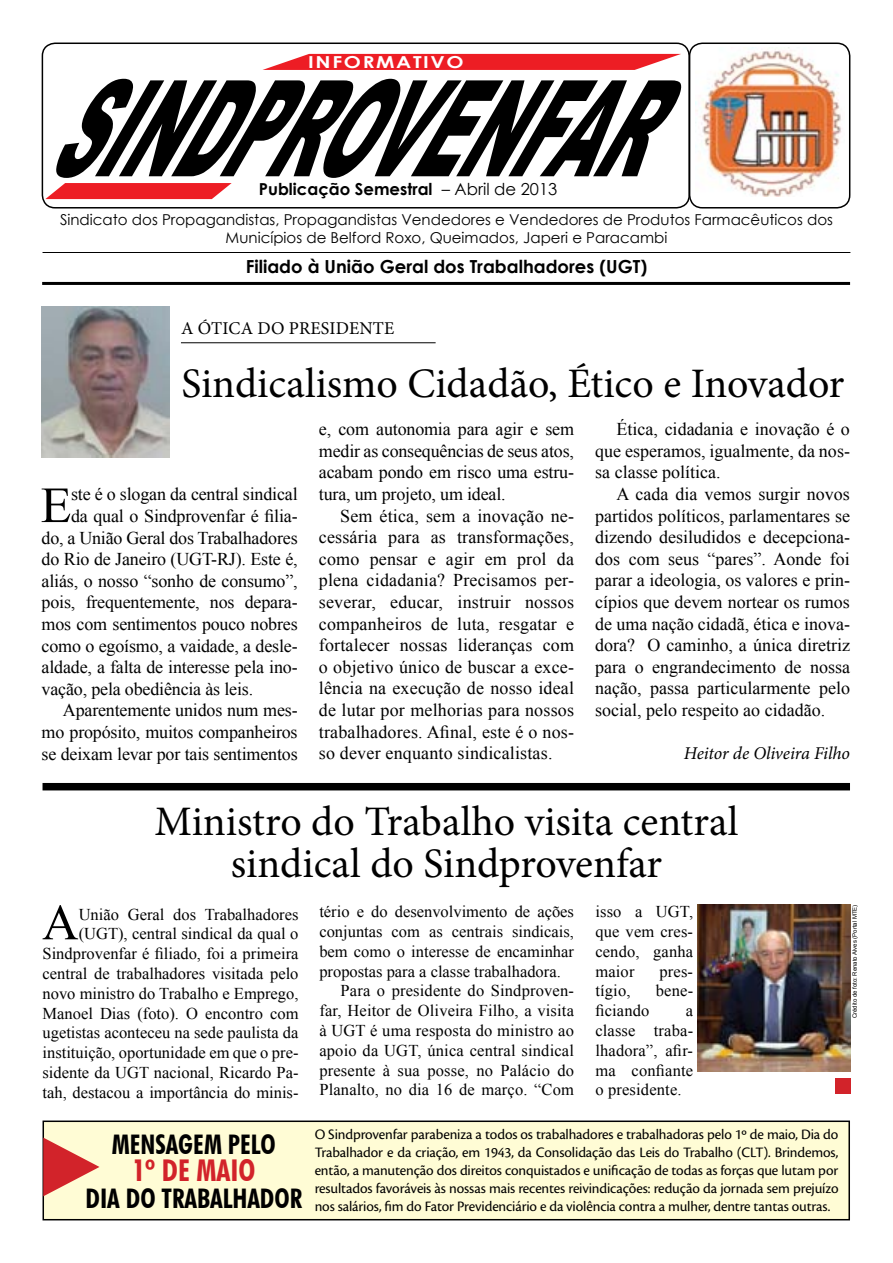
<style>
.page{position:relative;width:893px;height:1263px;background:#fff}
.page>*{position:absolute;margin:0;border:0;box-sizing:border-box;transform-origin:0 0}
.t1{font:italic 900 133.95px "Arial";color:#000;scale:.47 1}
.t2{font:50.55px "Times New Roman";color:#000}
.t3{font:42px/42px "Minion Pro";color:#000;text-align:center}
.t4{font:700 condensed 30px "Futura BT";color:#d2232a}
.t5{font:700 condensed 27px "Futura BT";color:#000}
.t6{font:18px/21.6px "Times New Roman";letter-spacing:-.01em;color:#000;text-align:justify}
.t7{font:700 18px "Century Gothic";color:#000}
.t8{font:italic 18px "Minion Pro";letter-spacing:-.01em;color:#000}
.t9{font:18px "Minion Pro";letter-spacing:.01em;color:#000}
.t10{font:16.5px/19.8px "Times New Roman";color:#000;text-align:justify}
.t11{font:700 16.5px "Century Gothic";color:#000}
.t12{font:700 16.5px "Century Gothic";letter-spacing:.08em;color:#fff;scale:1.24 1}
.t13{font:15px/18px "Cronos Pro";letter-spacing:-.01em;color:#000;text-align:justify}
.t14{font:15px/18px "Century Gothic";color:#000;text-align:center}
.t15{font:6px "Arial";color:#000}
.s1{font-weight:400}
</style>
<div class="page">
<div style="left:43px;top:1121px;width:806px;height:99px;background:#fffcd5"></div>
<div style="left:43px;top:1120px;width:807px;height:100px;border:2px solid #000"></div>
<svg style="left:43px;top:1137px;width:56px;height:59px"></svg>
<svg style="left:262px;top:54px;width:419px;height:16px;background:#ef363d"></svg>
<svg style="left:45px;top:183px;width:187px;height:16px;background:#ee363c"></svg>
<img style="left:695px;top:48px;width:147px;height:149px">
<hr style="left:42px;top:282px;width:808px;height:3px;background:#000">
<hr style="left:43px;top:252px;width:807px;height:1px;background:#000">
<div style="left:42px;top:43px;width:648px;height:165px;border:2px solid #000;border-radius:13px"></div>
<div style="left:689px;top:43px;width:161px;height:165px;border:2px solid #000;border-radius:13px"></div>
<hr style="left:181px;top:342px;width:255px;height:1px;background:#000">
<img style="left:42px;top:307px;width:127px;height:150px">
<div style="left:43px;top:783px;width:807px;height:7px;background:#000"></div>
<div style="left:835px;top:1078px;width:15px;height:16px;background:#d2232a"></div>
<img style="left:697px;top:905px;width:153px;height:166px">
<p class="t12" style="left:308px;top:50px;width:127px">INFORMATIVO</p>
<h1 class="t1" style="left:45px;top:31px;width:1491px">SINDPROVENFAR</h1>
<p class="t11" style="left:259px;top:177px;width:300px">Publicação Semestral <span class="s1">– Abril de 2013</span></p>
<p class="t14" style="left:60px;top:211px;width:774px">Sindicato dos Propagandistas, Propagandistas Vendedores e Vendedores de Produtos Farmacêuticos dos<br>Municípios de Belford Roxo, Queimados, Japeri e Paracambi</p>
<p class="t7" style="left:246px;top:253px;width:403px">Filiado à União Geral dos Trabalhadores (UGT)</p>
<p class="t9" style="left:181px;top:316px;width:215px">A ótica do presidente</p>
<h3 class="t3" style="left:181px;top:363px;width:665px">Sindicalismo Cidadão, Ético e Inovador</h3>
<h2 class="t2" style="left:41px;top:471px;width:32px">E</h2>
<p class="t6" style="left:71px;top:483px;width:228px">ste é o slogan da central sindical</p>
<p class="t6" style="left:71px;top:505px;width:228px">da qual o Sindprovenfar é filia-</p>
<p class="t6" style="left:42px;top:526px;width:258px">do, a União Geral dos Trabalhadores</p>
<p class="t6" style="left:42px;top:548px;width:258px">do Rio de Janeiro (UGT-RJ). Este é,</p>
<p class="t6" style="left:42px;top:570px;width:258px">aliás, o nosso “sonho de consumo”,</p>
<p class="t6" style="left:42px;top:591px;width:258px">pois, frequentemente, nos depara-</p>
<p class="t6" style="left:42px;top:613px;width:258px">mos com sentimentos pouco nobres</p>
<p class="t6" style="left:42px;top:634px;width:258px">como o egoísmo, a vaidade, a desle-</p>
<p class="t6" style="left:42px;top:656px;width:258px">aldade, a falta de interesse pela ino-</p>
<p class="t6" style="left:42px;top:678px;width:213px">vação, pela obediência às leis.</p>
<p class="t6" style="left:63px;top:699px;width:236px">Aparentemente unidos num mes-</p>
<p class="t6" style="left:42px;top:721px;width:257px">mo propósito, muitos companheiros</p>
<p class="t6" style="left:42px;top:742px;width:258px">se deixam levar por tais sentimentos</p>
<p class="t6" style="left:319px;top:418px;width:257px">e, com autonomia para agir e sem medir as consequências de seus atos, acabam pondo em risco uma estru&shy;tura, um projeto, um ideal.</p>
<p class="t6" style="left:319px;top:504px;width:257px;text-indent:21px">Sem ética, sem a inovação ne&shy;cessária para as transformações, como pensar e agir em prol da plena cidadania? Precisamos per&shy;severar, educar, instruir nossos companheiros de luta, resgatar e fortalecer nossas lideranças com o objetivo único de buscar a exce&shy;lência na execução de nosso ideal de lutar por melhorias para nossos trabalhadores. Afinal, este é o nos&shy;so dever enquanto sindicalistas.</p>
<p class="t6" style="left:595px;top:418px;width:256px;text-indent:21px">Ética, cidadania e inovação é o que esperamos, igualmente, da nos&shy;sa classe política.</p>
<p class="t6" style="left:595px;top:483px;width:256px;text-indent:21px">A cada dia vemos surgir novos partidos políticos, parlamentares se dizendo desiludidos e decepciona&shy;dos com seus “pares”. Aonde foi parar a ideologia, os valores e prin&shy;cípios que devem nortear os rumos de uma nação cidadã, ética e inova&shy;dora? O caminho, a única diretriz para o engrandecimento de nossa nação, passa particularmente pelo social, pelo respeito ao cidadão.</p>
<p class="t8" style="left:684px;top:741px;width:168px">Heitor de Oliveira Filho</p>
<h3 class="t3" style="left:155px;top:801px;width:585px">Ministro do Trabalho visita central sindical do Sindprovenfar</h3>
<p class="t10" style="left:319px;top:901px;width:256px">tério e do desenvolvimento de ações</p>
<p class="t10" style="left:319px;top:921px;width:256px">conjuntas com as centrais sindicais,</p>
<p class="t10" style="left:319px;top:941px;width:256px">bem como o interesse de encaminhar</p>
<p class="t10" style="left:319px;top:961px;width:243px">propostas para a classe trabalhadora.</p>
<p class="t10" style="left:341px;top:981px;width:235px">Para o presidente do Sindproven-</p>
<p class="t10" style="left:319px;top:1000px;width:256px">far, Heitor de Oliveira Filho, a visita</p>
<p class="t10" style="left:319px;top:1020px;width:256px">à UGT é uma resposta do ministro ao</p>
<p class="t10" style="left:319px;top:1040px;width:256px">apoio da UGT, única central sindical</p>
<p class="t10" style="left:319px;top:1060px;width:256px">presente à sua posse, no Palácio do</p>
<p class="t10" style="left:319px;top:1080px;width:256px">Planalto, no dia 16 de março. “Com</p>
<h2 class="t2" style="left:42px;top:888px;width:38px">A</h2>
<p class="t10" style="left:595px;top:901px;width:99px">isso a UGT, que vem cres&shy;cendo, ganha maior</p>
<p class="t10" style="left:43px;top:904px;width:258px;text-align:right">União Geral dos Trabalhadores (UGT), central sindical da qual o Sindprovenfar é filiado, foi a primeira central de trabalhadores visitada pelo novo ministro do Trabalho e Emprego, Manoel Dias (foto). O encontro com ugetistas aconteceu na sede paulista da instituição, oportunidade em que o pre&shy;sidente da UGT nacional, Ricardo Pa&shy;tah, destacou a importância do minis-</p>
<p class="t10" style="left:659px;top:961px;width:35px">pres-</p>
<p class="t10" style="left:595px;top:981px;width:37px">tígio,</p>
<p class="t10" style="left:656px;top:981px;width:39px">bene-</p>
<p class="t10" style="left:595px;top:1000px;width:56px">ficiando</p>
<p class="t10" style="left:595px;top:1000px;width:99px;text-indent:90px">a classe traba&shy;lhadora”, afir&shy;ma confiante o presidente.</p>
<h3 class="t5" style="left:112px;top:1128px;width:166px">MENSAGEM PELO</h3>
<h3 class="t4" style="left:132px;top:1152px;width:125px">1º DE MAIO</h3>
<h3 class="t5" style="left:86px;top:1182px;width:218px">DIA DO TRABALHADOR</h3>
<p class="t13" style="left:315px;top:1125px;width:525px">O Sindprovenfar parabeniza a todos os trabalhadores e trabalhadoras pelo 1º de maio, Dia do Trabalhador e da criação, em 1943, da Consolidação das Leis do Trabalho (CLT). Brindemos, então, a manutenção dos direitos conquistados e unificação de todas as forças que lutam por resultados favoráveis às nossas mais recentes reivindicações: redução da jornada sem prejuízo nos salários, fim do Fator Previdenciário e da violência contra a mulher, dentre tantas outras.</p>
<p class="t15" style="left:851px;top:1018px;width:115px;rotate:-90deg">Crédito de foto: Renato Alves (Portal MTE)</p>
</div>
